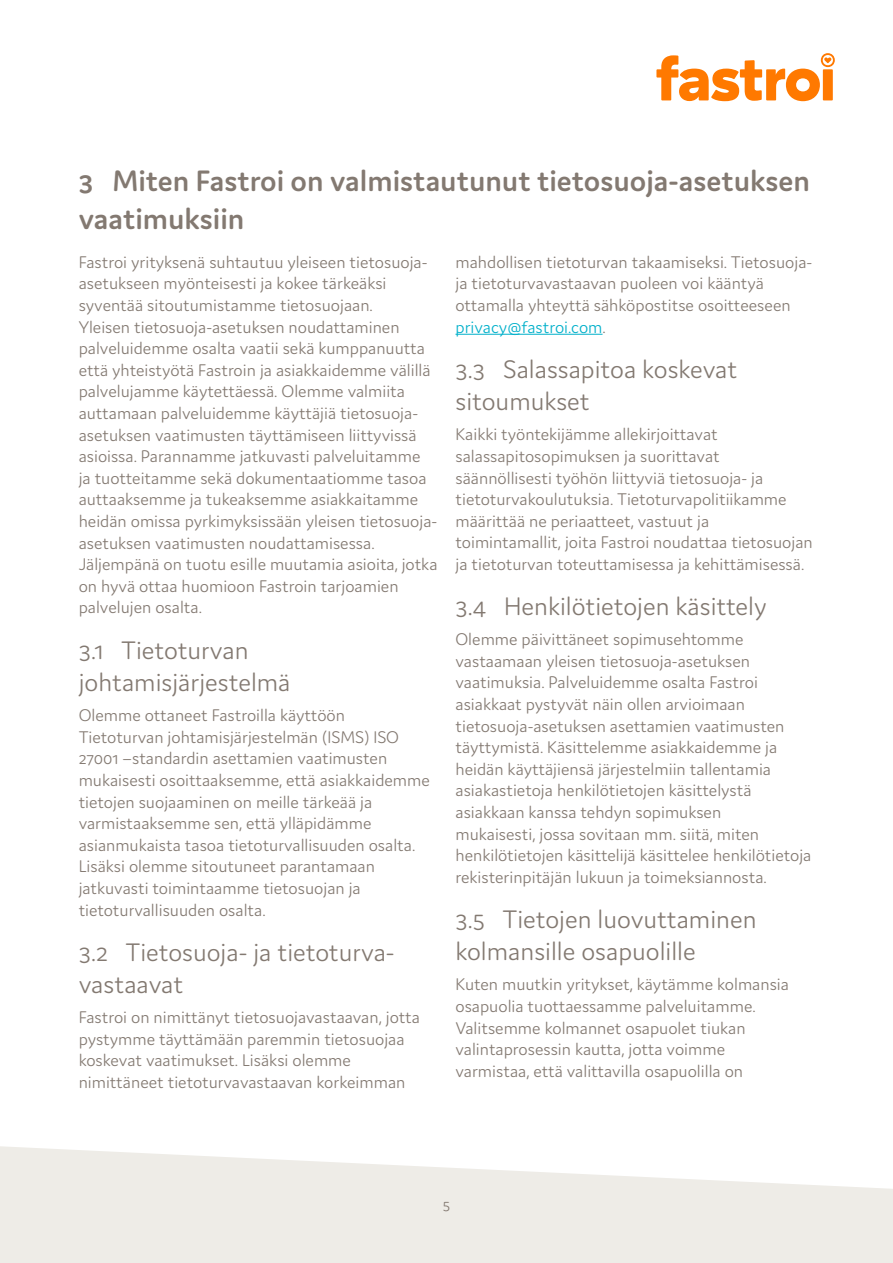
<style>
.page{position:relative;width:893px;height:1263px;background:#fff}
.page>*{position:absolute;margin:0;border:0;box-sizing:border-box;transform-origin:0 0}
.Otsikko_2{font:600 31.5px/37.8px "Domus";color:#837971}
.Otsikko_3{font:300 27px/32.4px "Domus";color:#837971}
.Leipäteksti{font:300 18px/21.6px "Domus";color:#837971}
.t1{font:300 16.5px "Domus";color:#837971}
.s1{color:#00b0ca}
</style>
<div class="page">
<svg style="left:0;top:1146px;width:893px;height:117px;fill:#eeece7"></svg>
<svg style="left:656px;top:53px;width:179px;height:48px"></svg>
<hr style="left:455px;top:334px;width:147px;height:1px;background:#00b0ca">
<p class="Otsikko_2" style="left:79px;top:162px;width:733px">3 Miten Fastroi on valmistautunut tietosuoja-asetuksen vaatimuksiin</p>
<p class="Leipäteksti" style="left:79px;top:251px;width:360px">Fastroi yrityksenä suhtautuu yleiseen tietosuoja&shy;asetukseen myönteisesti ja kokee tärkeäksi syventää sitoutumistamme tietosuojaan.<br>Yleisen tietosuoja-asetuksen noudattaminen palveluidemme osalta vaatii sekä kumppanuutta että yhteistyötä Fastroin ja asiakkaidemme välillä palvelujamme käytettäessä. Olemme valmiita auttamaan palveluidemme käyttäjiä tietosuoja&shy;asetuksen vaatimusten täyttämiseen liittyvissä asioissa. Parannamme jatkuvasti palveluitamme<br>ja tuotteitamme sekä dokumentaatiomme tasoa auttaaksemme ja tukeaksemme asiakkaitamme heidän omissa pyrkimyksissään yleisen tietosuoja&shy;asetuksen vaatimusten noudattamisessa.<br>Jäljempänä on tuotu esille muutamia asioita, jotka on hyvä ottaa huomioon Fastroin tarjoamien palvelujen osalta.</p>
<p class="Otsikko_3" style="left:79px;top:633px;width:213px">3.1 Tietoturvan johtamisjärjestelmä</p>
<p class="Leipäteksti" style="left:79px;top:704px;width:353px">Olemme ottaneet Fastroilla käyttöön Tietoturvan johtamisjärjestelmän (ISMS) ISO 27001 –standardin asettamien vaatimusten mukaisesti osoittaaksemme, että asiakkaidemme tietojen suojaaminen on meille tärkeää ja varmistaaksemme sen, että ylläpidämme asianmukaista tasoa tietoturvallisuuden osalta.<br>Lisäksi olemme sitoutuneet parantamaan jatkuvasti toimintaamme tietosuojan ja tietoturvallisuuden osalta.</p>
<p class="Otsikko_3" style="left:79px;top:935px;width:317px">3.2 Tietosuoja- ja tietoturva&shy;vastaavat</p>
<p class="Leipäteksti" style="left:79px;top:1006px;width:343px">Fastroi on nimittänyt tietosuojavastaavan, jotta pystymme täyttämään paremmin tietosuojaa koskevat vaatimukset. Lisäksi olemme nimittäneet tietoturvavastaavan korkeimman</p>
<p class="Leipäteksti" style="left:455px;top:251px;width:358px">mahdollisen tietoturvan takaamiseksi. Tietosuoja&shy;ja tietoturvavastaavan puoleen voi kääntyä ottamalla yhteyttä sähköpostitse osoitteeseen <span class="s1">privacy@fastroi.com</span>.</p>
<p class="Otsikko_3" style="left:455px;top:353px;width:283px">3.3 Salassapitoa koskevat sitoumukset</p>
<p class="Leipäteksti" style="left:455px;top:423px;width:359px">Kaikki työntekijämme allekirjoittavat salassapitosopimuksen ja suorittavat säännöllisesti työhön liittyviä tietosuoja- ja tietoturvakoulutuksia. Tietoturvapolitiikamme määrittää ne periaatteet, vastuut ja toimintamallit, joita Fastroi noudattaa tietosuojan ja tietoturvan toteuttamisessa ja kehittämisessä.</p>
<p class="Otsikko_3" style="left:455px;top:590px;width:313px">3.4 Henkilötietojen käsittely</p>
<p class="Leipäteksti" style="left:455px;top:628px;width:357px">Olemme päivittäneet sopimusehtomme vastaamaan yleisen tietosuoja-asetuksen vaatimuksia. Palveluidemme osalta Fastroi asiakkaat pystyvät näin ollen arvioimaan tietosuoja-asetuksen asettamien vaatimusten täyttymistä. Käsittelemme asiakkaidemme ja heidän käyttäjiensä järjestelmiin tallentamia asiakastietoja henkilötietojen käsittelystä asiakkaan kanssa tehdyn sopimuksen<br>mukaisesti, jossa sovitaan mm. siitä, miten henkilötietojen käsittelijä käsittelee henkilötietoja rekisterinpitäjän lukuun ja toimeksiannosta.</p>
<p class="Otsikko_3" style="left:455px;top:903px;width:303px">3.5 Tietojen luovuttaminen kolmansille osapuolille</p>
<p class="Leipäteksti" style="left:455px;top:974px;width:335px">Kuten muutkin yritykset, käytämme kolmansia osapuolia tuottaessamme palveluitamme.<br>Valitsemme kolmannet osapuolet tiukan valintaprosessin kautta, jotta voimme varmistaa, että valittavilla osapuolilla on</p>
<p class="t1" style="left:443px;top:1195px;width:9px">5</p>
</div>
